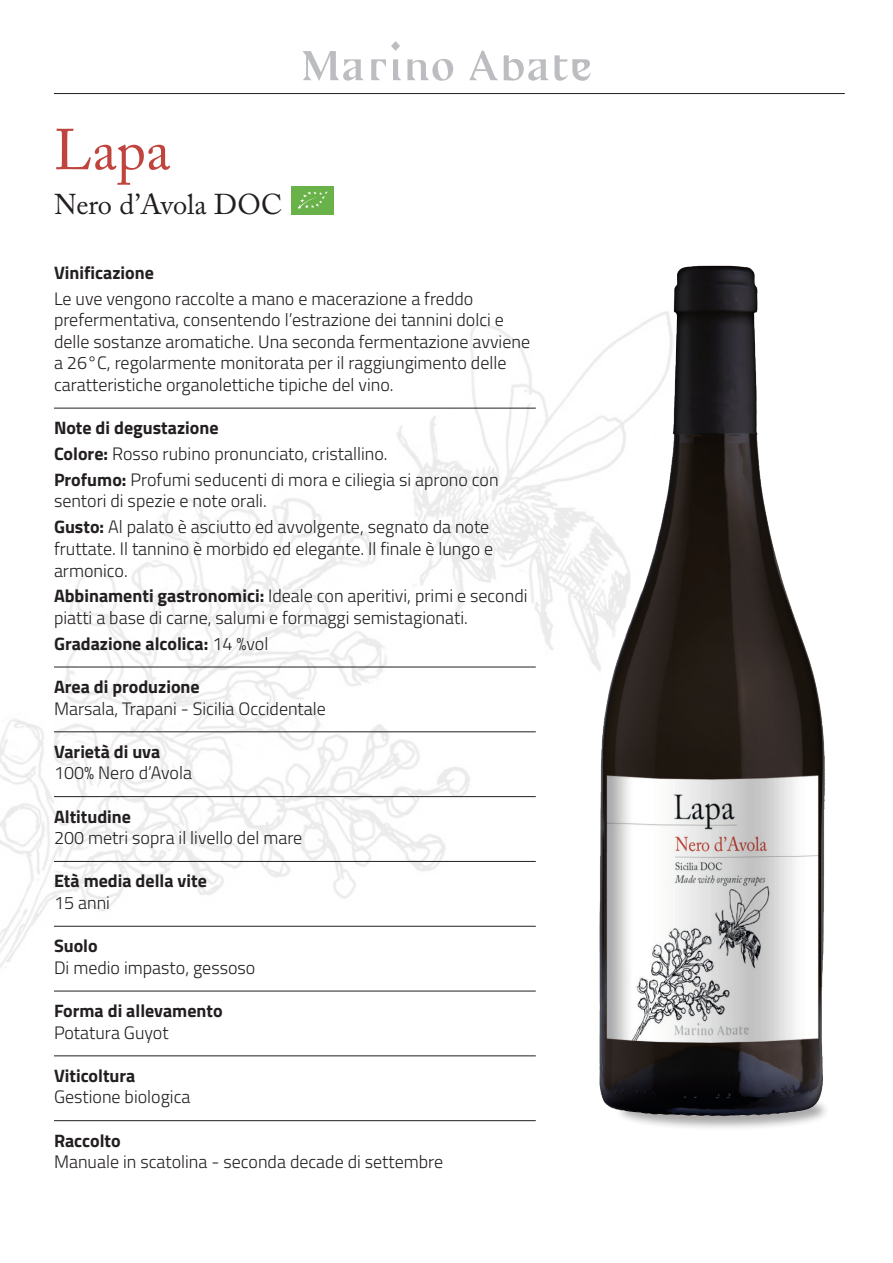
<style>
.page{position:relative;width:893px;height:1263px;background:#fff}
.page>*{position:absolute;margin:0;border:0;box-sizing:border-box;transform-origin:0 0}
.t1{font:57px "Adobe Caslon Pro";color:#c0433d}
.t2{font:28.5px "Adobe Caslon Pro";color:#231f20}
.t3{font:300 18px/21.6px "Titillium Web";color:#231f20}
.t4{font:700 18px "Titillium Web";color:#231f20}
.s1{font-weight:700}
.s2{font-weight:300}
</style>
<div class="page">
<img style="left:0;top:214px;width:586px;height:843px">
<hr style="left:54px;top:408px;width:482px;height:1px;background:#231f20">
<hr style="left:54px;top:667px;width:482px;height:1px;background:#231f20">
<hr style="left:54px;top:731px;width:482px;height:1px;background:#231f20">
<hr style="left:54px;top:796px;width:482px;height:1px;background:#231f20">
<hr style="left:54px;top:861px;width:482px;height:1px;background:#231f20">
<hr style="left:54px;top:926px;width:482px;height:1px;background:#231f20">
<hr style="left:54px;top:991px;width:482px;height:1px;background:#231f20">
<hr style="left:54px;top:1055px;width:482px;height:1px;background:#231f20">
<hr style="left:54px;top:1120px;width:482px;height:1px;background:#231f20">
<svg style="left:302px;top:51px;width:62px;height:30px"></svg>
<svg style="left:371px;top:59px;width:15px;height:21px"></svg>
<svg style="left:393px;top:59px;width:8px;height:21px"></svg>
<svg style="left:407px;top:59px;width:46px;height:22px"></svg>
<svg style="left:391px;top:41px;width:9px;height:10px"></svg>
<svg style="left:469px;top:51px;width:29px;height:29px"></svg>
<svg style="left:555px;top:55px;width:36px;height:26px"></svg>
<svg style="left:504px;top:55px;width:45px;height:26px"></svg>
<hr style="left:54px;top:93px;width:791px;height:1px;background:#231f20">
<div style="left:291px;top:186px;width:43px;height:28px;background:#69b149"></div>
<svg style="left:298px;top:191px;width:30px;height:19px"></svg>
<div style="left:615px;top:1089px;width:215px;height:43px;background:#231f20;opacity:.75"></div>
<img style="left:586px;top:265px;width:244px;height:858px">
<h1 class="t1" style="left:54px;top:116px;width:118px">Lapa</h1>
<h2 class="t2" style="left:54px;top:187px;width:230px">Nero d’Avola DOC</h2>
<p class="t4" style="left:54px;top:259px;width:101px">Vinificazione</p>
<p class="t3" style="left:54px;top:287px;width:478px">Le uve vengono raccolte a mano e macerazione a freddo prefermentativa, consentendo l’estrazione dei tannini dolci e delle sostanze aromatiche. Una seconda fermentazione avviene a 26°C, regolarmente monitorata per il raggiungimento delle caratteristiche organolettiche tipiche del vino.</p>
<p class="t3" style="left:54px;top:414px;width:446px;line-height:25.8px"><span class="s1">Note di degustazione<br>Colore:</span> Rosso rubino pronunciato, cristallino.<br><span class="s1">Profumo:</span> Profumi seducenti di mora e ciliegia si aprono con</p>
<p class="t3" style="left:54px;top:487px;width:437px;line-height:25.8px">sentori di spezie e note orali.<br><span class="s1">Gusto:</span> Al palato è asciutto ed avvolgente, segnato da note</p>
<p class="t3" style="left:54px;top:537px;width:441px">fruttate. Il tannino è morbido ed elegante. Il finale è lungo e armonico.</p>
<p class="t3" style="left:54px;top:584px;width:475px"><span class="s1">Abbinamenti gastronomici:</span> Ideale con aperitivi, primi e secondi piatti a base di carne, salumi e formaggi semistagionati.</p>
<p class="t4" style="left:54px;top:630px;width:216px">Gradazione alcolica: <span class="s2">14 %vol</span></p>
<p class="t4" style="left:54px;top:673px;width:147px">Area di produzione</p>
<p class="t3" style="left:54px;top:697px;width:273px">Marsala, Trapani - Sicilia Occidentale</p>
<p class="t4" style="left:54px;top:738px;width:108px">Varietà di uva</p>
<p class="t3" style="left:54px;top:761px;width:140px">100% Nero d’Avola</p>
<p class="t4" style="left:54px;top:802px;width:79px">Altitudine</p>
<p class="t3" style="left:54px;top:826px;width:250px">200 metri sopra il livello del mare</p>
<p class="t4" style="left:54px;top:867px;width:154px">Età media della vite</p>
<p class="t3" style="left:54px;top:891px;width:58px">15 anni</p>
<p class="t4" style="left:54px;top:932px;width:45px">Suolo</p>
<p class="t3" style="left:54px;top:956px;width:203px">Di medio impasto, gessoso</p>
<p class="t4" style="left:54px;top:997px;width:170px">Forma di allevamento</p>
<p class="t3" style="left:54px;top:1021px;width:116px">Potatura Guyot</p>
<p class="t4" style="left:54px;top:1062px;width:83px">Viticoltura</p>
<p class="t3" style="left:54px;top:1085px;width:138px">Gestione biologica</p>
<p class="t4" style="left:54px;top:1126px;width:68px">Raccolto</p>
<p class="t3" style="left:54px;top:1150px;width:391px">Manuale in scatolina - seconda decade di settembre</p>
</div>
